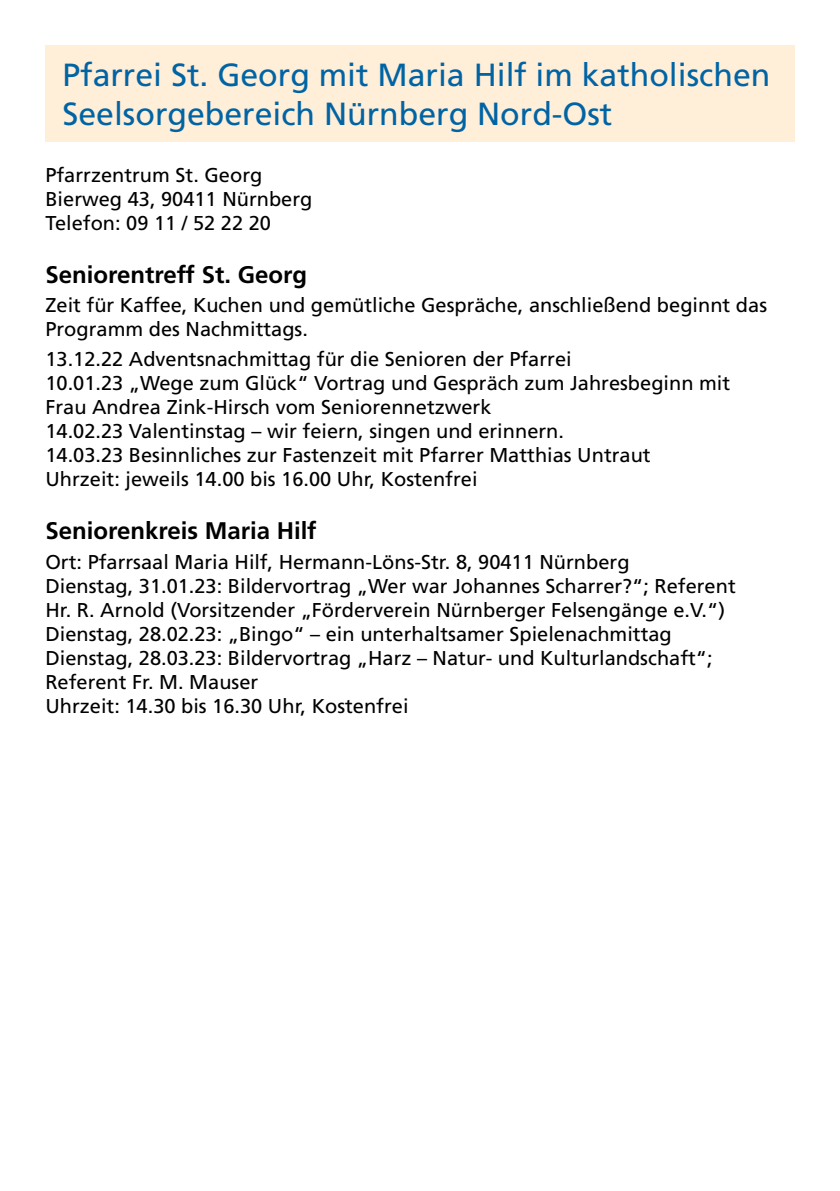
<style>
.page{position:relative;width:840px;height:1191px;background:#fff}
.page>*{position:absolute;margin:0;border:0;box-sizing:border-box;transform-origin:0 0}
.t1{font:32px/38.4px "Frutiger LT Pro";color:#0064a4}
.t2{font:700 24px "Frutiger LT Pro";color:#000}
.t3{font:20px/24px "Frutiger LT Pro";color:#000}
</style>
<div class="page">
<div style="left:45px;top:45px;width:749px;height:97px;background:#ffeed8"></div>
<h1 class="t1" style="left:62px;top:56px;width:709px">Pfarrei St. Georg mit Maria Hilf im katholischen<br>Seelsorgebereich Nürnberg Nord-Ost</h1>
<p class="t3" style="left:45px;top:163px;width:268px">Pfarrzentrum St. Georg<br>Bierweg 43, 90411 Nürnberg<br>Telefon: 09 11 / 52 22 20</p>
<p class="t2" style="left:45px;top:260px;width:263px">Seniorentreff St. Georg</p>
<p class="t3" style="left:45px;top:293px;width:722px">Zeit für Kaffee, Kuchen und gemütliche Gespräche, anschließend beginnt das<br>Programm des Nachmittags.</p>
<p class="t3" style="left:45px;top:347px;width:686px">13.12.22 Adventsnachmittag für die Senioren der Pfarrei<br>10.01.23 „Wege zum Glück“ Vortrag und Gespräch zum Jahresbeginn mit Frau Andrea Zink-Hirsch vom Seniorennetzwerk<br>14.02.23 Valentinstag – wir feiern, singen und erinnern.<br>14.03.23 Besinnliches zur Fastenzeit mit Pfarrer Matthias Untraut<br>Uhrzeit: jeweils 14.00 bis 16.00 Uhr, Kostenfrei</p>
<p class="t2" style="left:45px;top:516px;width:272px">Seniorenkreis Maria Hilf</p>
<p class="t3" style="left:45px;top:550px;width:691px">Ort: Pfarrsaal Maria Hilf, Hermann-Löns-Str. 8, 90411 Nürnberg<br>Dienstag, 31.01.23: Bildervortrag „Wer war Johannes Scharrer?“; Referent Hr. R. Arnold (Vorsitzender „Förderverein Nürnberger Felsengänge e.V.“)<br>Dienstag, 28.02.23: „Bingo“ – ein unterhaltsamer Spielenachmittag Dienstag, 28.03.23: Bildervortrag „Harz – Natur- und Kulturlandschaft“; Referent Fr. M. Mauser<br>Uhrzeit: 14.30 bis 16.30 Uhr, Kostenfrei</p>
</div>
